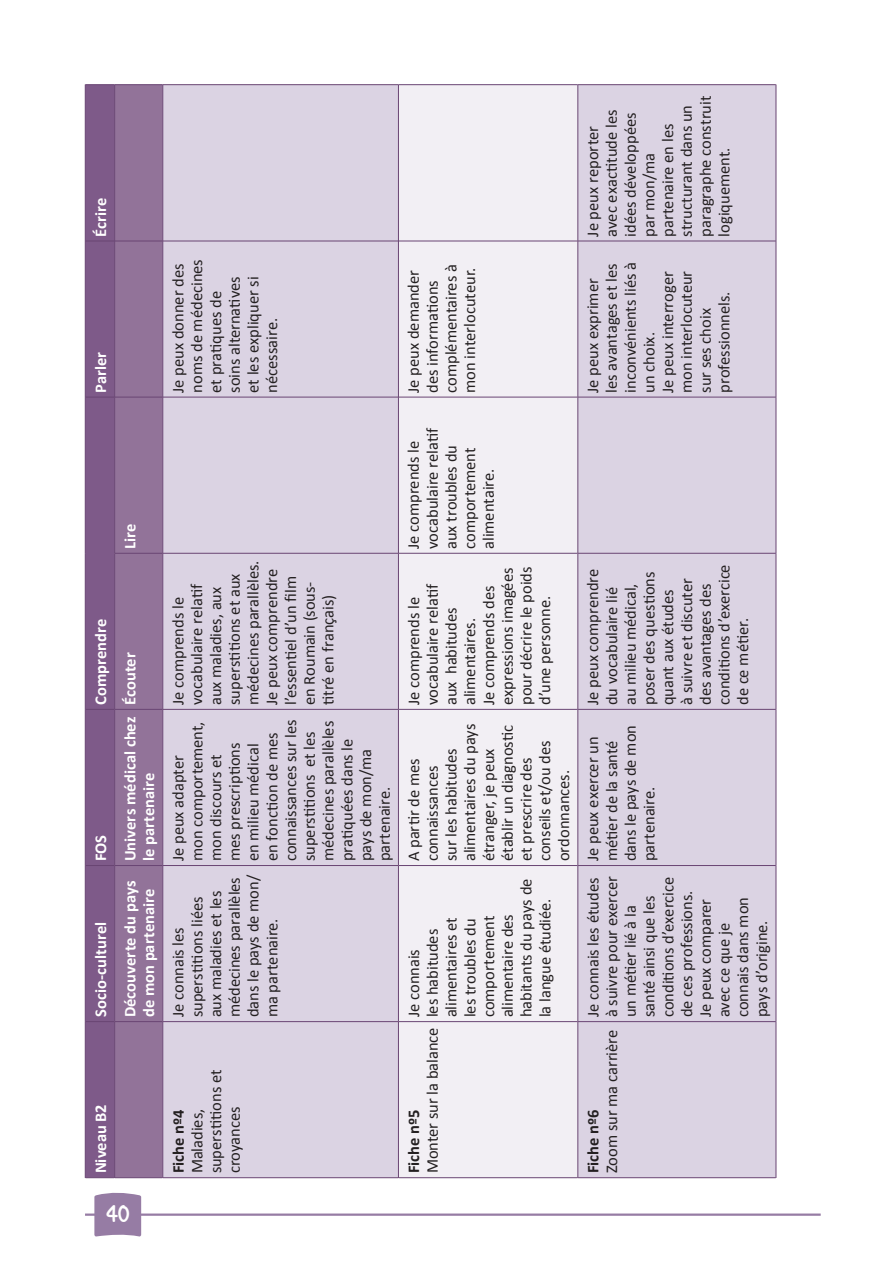
<style>
.page{position:relative;width:893px;height:1263px;background:#fff}
.page>*{position:absolute;margin:0;border:0;box-sizing:border-box;transform-origin:0 0}
.t1{font:24px "Mf Be Yourself";color:#fff}
.t2{font:16.5px/18.8px "Calibri";color:#231f20}
.t3{font:700 16.5px/18.8px "Calibri";color:#fff}
.t4{font:700 16.5px "Calibri";color:#231f20}
</style>
<div class="page">
<hr style="left:85px;top:1213px;width:736px;height:3px;background:#967ca4">
<svg style="left:94px;top:1192px;width:47px;height:44px;background:#9c84a9"></svg>
<div style="left:115px;top:85px;width:48px;height:1092px;background:#927399"></div>
<div style="left:164px;top:85px;width:612px;height:1092px;background:#dbd3e3"></div>
<div style="left:399px;top:85px;width:179px;height:1092px;background:#f2eff4"></div>
<hr style="left:115px;top:1021px;width:48px;height:1px;background:#694573">
<hr style="left:115px;top:865px;width:48px;height:1px;background:#694573">
<hr style="left:115px;top:709px;width:48px;height:1px;background:#694573">
<hr style="left:115px;top:553px;width:48px;height:1px;background:#694573">
<hr style="left:115px;top:397px;width:48px;height:1px;background:#694573">
<hr style="left:115px;top:241px;width:48px;height:1px;background:#694573">
<hr style="left:163px;top:1021px;width:235px;height:1px;background:#694573">
<hr style="left:163px;top:865px;width:235px;height:1px;background:#694573">
<hr style="left:163px;top:709px;width:235px;height:1px;background:#694573">
<hr style="left:163px;top:553px;width:235px;height:1px;background:#694573">
<hr style="left:163px;top:397px;width:235px;height:1px;background:#694573">
<hr style="left:163px;top:241px;width:235px;height:1px;background:#694573">
<hr style="left:398px;top:1021px;width:1px;height:157px;background:#694573">
<hr style="left:398px;top:865px;width:1px;height:156px;background:#694573">
<hr style="left:399px;top:1021px;width:179px;height:1px;background:#694573">
<hr style="left:398px;top:709px;width:1px;height:156px;background:#694573">
<hr style="left:399px;top:865px;width:179px;height:1px;background:#694573">
<hr style="left:398px;top:553px;width:1px;height:156px;background:#694573">
<hr style="left:399px;top:709px;width:179px;height:1px;background:#694573">
<hr style="left:398px;top:397px;width:1px;height:156px;background:#694573">
<hr style="left:399px;top:553px;width:179px;height:1px;background:#694573">
<hr style="left:398px;top:241px;width:1px;height:156px;background:#694573">
<hr style="left:399px;top:397px;width:179px;height:1px;background:#694573">
<hr style="left:398px;top:84px;width:1px;height:157px;background:#694573">
<hr style="left:399px;top:241px;width:179px;height:1px;background:#694573">
<hr style="left:578px;top:1021px;width:1px;height:157px;background:#694573">
<hr style="left:578px;top:865px;width:1px;height:156px;background:#694573">
<hr style="left:578px;top:1021px;width:198px;height:1px;background:#694573">
<hr style="left:578px;top:709px;width:1px;height:156px;background:#694573">
<hr style="left:578px;top:865px;width:198px;height:1px;background:#694573">
<hr style="left:578px;top:553px;width:1px;height:156px;background:#694573">
<hr style="left:578px;top:709px;width:198px;height:1px;background:#694573">
<hr style="left:578px;top:397px;width:1px;height:156px;background:#694573">
<hr style="left:578px;top:553px;width:198px;height:1px;background:#694573">
<hr style="left:578px;top:241px;width:1px;height:156px;background:#694573">
<hr style="left:578px;top:397px;width:198px;height:1px;background:#694573">
<hr style="left:578px;top:84px;width:1px;height:157px;background:#694573">
<hr style="left:578px;top:241px;width:198px;height:1px;background:#694573">
<hr style="left:776px;top:1021px;width:1px;height:157px;background:#694573">
<hr style="left:776px;top:865px;width:1px;height:156px;background:#694573">
<hr style="left:776px;top:709px;width:1px;height:156px;background:#694573">
<hr style="left:776px;top:553px;width:1px;height:156px;background:#694573">
<hr style="left:776px;top:397px;width:1px;height:156px;background:#694573">
<hr style="left:776px;top:241px;width:1px;height:156px;background:#694573">
<hr style="left:776px;top:84px;width:1px;height:157px;background:#694573">
<hr style="left:163px;top:1177px;width:235px;height:1px;background:#694573">
<hr style="left:163px;top:84px;width:235px;height:1px;background:#694573">
<hr style="left:399px;top:1177px;width:179px;height:1px;background:#694573">
<hr style="left:399px;top:84px;width:179px;height:1px;background:#694573">
<hr style="left:578px;top:1177px;width:198px;height:1px;background:#694573">
<hr style="left:578px;top:84px;width:198px;height:1px;background:#694573">
<svg style="left:85px;top:84px;width:30px;height:1094px;background:#7d5988"></svg>
<hr style="left:115px;top:1177px;width:48px;height:1px;background:#694573">
<hr style="left:115px;top:84px;width:48px;height:1px;background:#694573">
<hr style="left:163px;top:1021px;width:1px;height:157px;background:#694573">
<hr style="left:163px;top:865px;width:1px;height:156px;background:#694573">
<hr style="left:163px;top:709px;width:1px;height:156px;background:#694573">
<hr style="left:163px;top:553px;width:1px;height:156px;background:#694573">
<hr style="left:163px;top:397px;width:1px;height:156px;background:#694573">
<hr style="left:163px;top:241px;width:1px;height:156px;background:#694573">
<hr style="left:163px;top:84px;width:1px;height:157px;background:#694573">
<p class="t3" style="left:91px;top:237px;width:41px;rotate:-90deg">Écrire</p>
<p class="t3" style="left:91px;top:393px;width:43px;rotate:-90deg">Parler</p>
<p class="t3" style="left:120px;top:549px;width:27px;rotate:-90deg">Lire</p>
<p class="t3" style="left:91px;top:705px;width:88px;rotate:-90deg">Comprendre</p>
<p class="t3" style="left:91px;top:861px;width:28px;rotate:-90deg">FOS</p>
<p class="t3" style="left:91px;top:1017px;width:97px;rotate:-90deg">Socio-culturel</p>
<p class="t3" style="left:120px;top:705px;width:54px;rotate:-90deg">Écouter</p>
<p class="t3" style="left:120px;top:861px;width:146px;rotate:-90deg">Univers médical chez le partenaire</p>
<p class="t3" style="left:120px;top:1017px;width:138px;rotate:-90deg">Découverte du pays de mon partenaire</p>
<p class="t3" style="left:91px;top:1173px;width:71px;rotate:-90deg">Niveau B2</p>
<h1 class="t1" style="left:106px;top:1198px;width:25px">40</h1>
<p class="t2" style="left:168px;top:393px;width:135px;rotate:-90deg">Je peux donner des noms de médecines et pratiques de soins alternatives et les expliquer si nécessaire.</p>
<p class="t2" style="left:168px;top:705px;width:146px;rotate:-90deg">Je comprends le vocabulaire relatif aux maladies, aux superstitions et aux médecines parallèles.<br>Je peux comprendre l’essentiel d’un film en Roumain (sous&shy;titré en français)</p>
<p class="t2" style="left:168px;top:861px;width:144px;rotate:-90deg">Je peux adapter<br>mon comportement, mon discours et<br>mes prescriptions<br>en milieu médical<br>en fonction de mes connaissances sur les superstitions et les médecines parallèles pratiquées dans le pays de mon/ma partenaire.</p>
<p class="t2" style="left:168px;top:1017px;width:144px;rotate:-90deg">Je connais les superstitions liées aux maladies et les médecines parallèles dans le pays de mon/ ma partenaire.</p>
<p class="t2" style="left:187px;top:1173px;width:106px;rotate:-90deg">Maladies, superstitions et croyances</p>
<p class="t4" style="left:167px;top:1173px;width:65px;rotate:-90deg">Fiche nº4</p>
<p class="t2" style="left:404px;top:393px;width:130px;rotate:-90deg">Je peux demander des informations complémentaires à mon interlocuteur.</p>
<p class="t2" style="left:404px;top:549px;width:123px;rotate:-90deg">Je comprends le vocabulaire relatif aux troubles du comportement alimentaire.</p>
<p class="t2" style="left:404px;top:705px;width:140px;rotate:-90deg">Je comprends le vocabulaire relatif aux habitudes alimentaires.<br>Je comprends des expressions imagées pour décrire le poids d’une personne.</p>
<p class="t2" style="left:404px;top:861px;width:139px;rotate:-90deg">A partir de mes connaissances<br>sur les habitudes alimentaires du pays étranger, je peux établir un diagnostic et prescrire des conseils et/ou des ordonnances.</p>
<p class="t2" style="left:404px;top:1017px;width:140px;rotate:-90deg">Je connais<br>les habitudes alimentaires et<br>les troubles du comportement alimentaire des habitants du pays de la langue étudiée.</p>
<p class="t2" style="left:423px;top:1173px;width:148px;rotate:-90deg">Monter sur la balance</p>
<p class="t4" style="left:402px;top:1173px;width:65px;rotate:-90deg">Fiche nº5</p>
<p class="t2" style="left:583px;top:237px;width:142px;rotate:-90deg">Je peux reporter avec exactitude les idées développées par mon/ma partenaire en les structurant dans un paragraphe construit logiquement.</p>
<p class="t2" style="left:583px;top:393px;width:132px;rotate:-90deg">Je peux exprimer les avantages et les inconvénients liés à un choix.<br>Je peux interroger mon interlocuteur sur ses choix professionnels.</p>
<p class="t2" style="left:583px;top:705px;width:142px;rotate:-90deg">Je peux comprendre du vocabulaire lié<br>au milieu médical, poser des questions quant aux études<br>à suivre et discuter des avantages des conditions d’exercice de ce métier.</p>
<p class="t2" style="left:583px;top:861px;width:138px;rotate:-90deg">Je peux exercer un métier de la santé dans le pays de mon partenaire.</p>
<p class="t2" style="left:583px;top:1017px;width:143px;rotate:-90deg">Je connais les études à suivre pour exercer un métier lié à la santé ainsi que les conditions d’exercice de ces professions.<br>Je peux comparer avec ce que je connais dans mon pays d’origine.</p>
<p class="t2" style="left:602px;top:1173px;width:145px;rotate:-90deg">Zoom sur ma carrière</p>
<p class="t4" style="left:581px;top:1173px;width:65px;rotate:-90deg">Fiche nº6</p>
</div>
